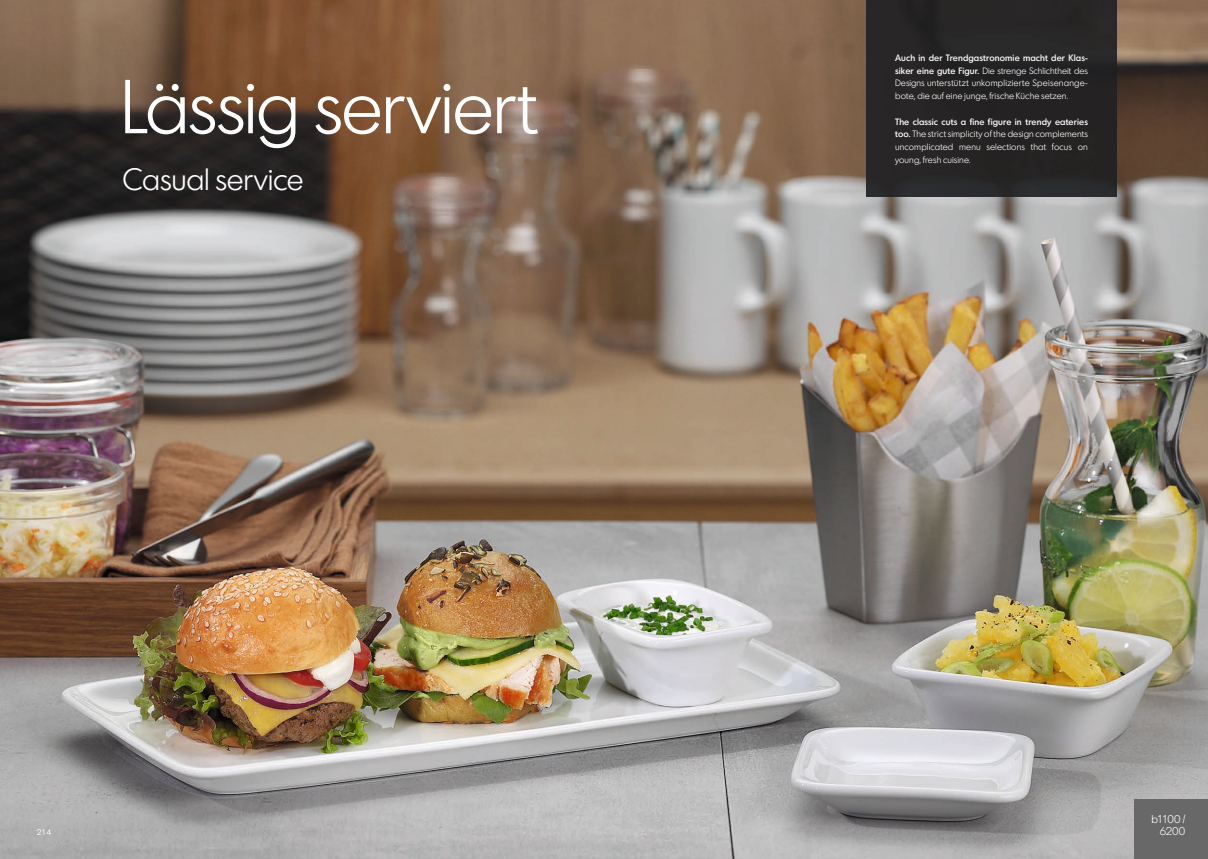
<style>
.page{position:relative;width:1208px;height:859px;background:#fff}
.page>*{position:absolute;margin:0;border:0;box-sizing:border-box;transform-origin:0 0}
.t1{font:300 74px "Bauscher";letter-spacing:-.015em;color:#fff}
.t2{font:300 30px "Bauscher";letter-spacing:-.005em;color:#fff}
.t3{font:300 11px/12px "Bauscher";letter-spacing:-.035em;color:#fff;text-align:right}
.t4{font:300 9px/12.7px "Bauscher";letter-spacing:.01em;color:#fff;text-align:justify}
.t5{font:8px "Bauscher";color:#fff}
.s1{font-weight:500}
</style>
<div class="page">
<img style="left:0;top:0;width:1208px;height:859px">
<div style="left:866px;top:0;width:250px;height:197px;background:#272525"></div>
<div style="left:1134px;top:799px;width:74px;height:60px;background:#686868"></div>
<h1 class="t1" style="left:120px;top:62px;width:419px">Lässig serviert</h1>
<h2 class="t2" style="left:123px;top:161px;width:182px">Casual service</h2>
<p class="t4" style="left:895px;top:51px;width:194px"><span class="s1">Auch in der Trendgastronomie macht der Klas&shy;siker eine gute Figur.</span> Die strenge Schlichtheit des Designs unterstützt unkomplizierte Speisenange&shy;bote, die auf eine junge, frische Küche setzen.</p>
<p class="t4" style="left:895px;top:115px;width:194px"><span class="s1">The classic cuts a fine figure in trendy eateries too.</span> The strict simplicity of the design complements uncomplicated menu selections that focus on young, fresh cuisine.</p>
<p class="t3" style="left:1151px;top:813px;width:35px">b1100 /<br>6200</p>
<p class="t5" style="left:37px;top:827px;width:16px">214</p>
<p class="t5" style="left:1156px;top:827px;width:16px">215</p>
</div>
